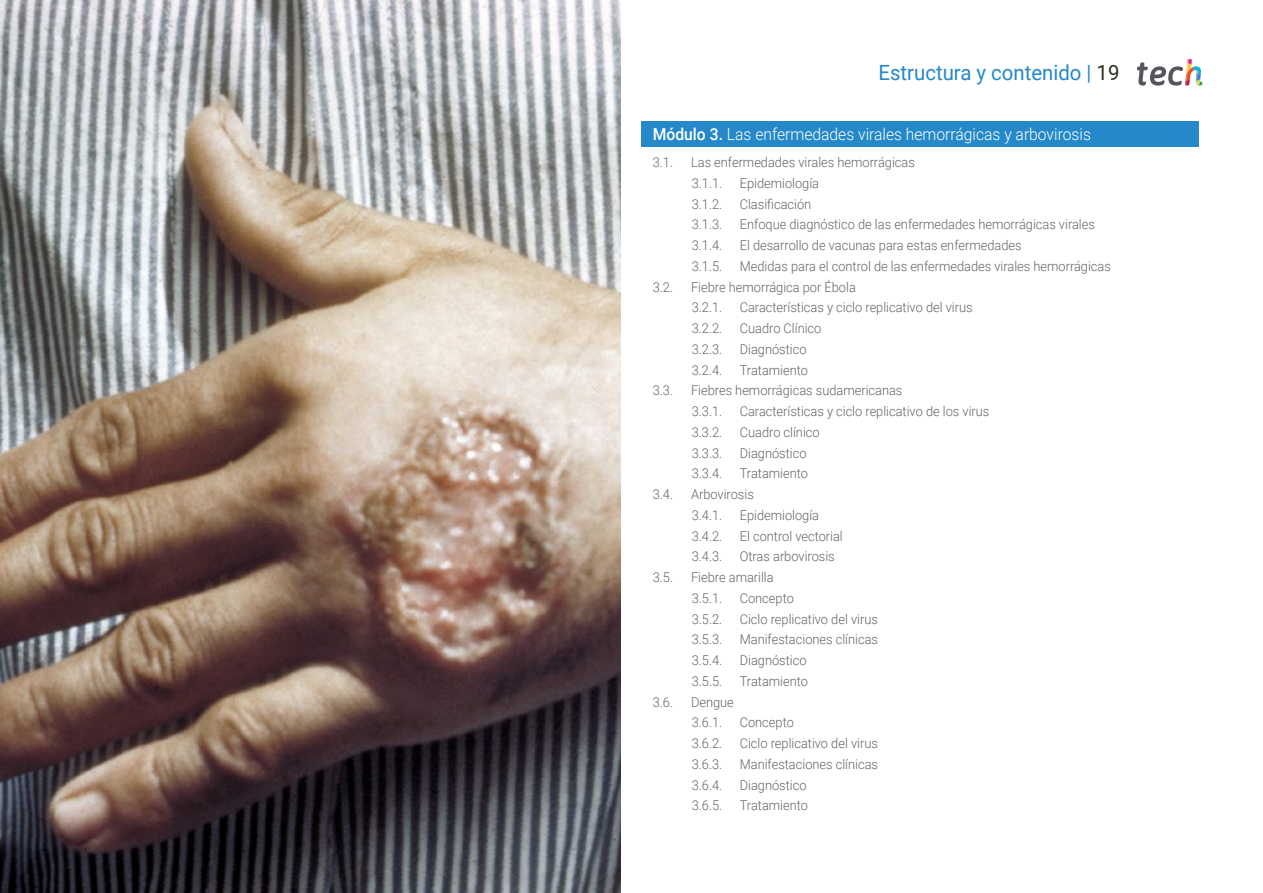
<style>
.page{position:relative;width:1263px;height:893px;background:#fff}
.page>*{position:absolute;margin:0;border:0;box-sizing:border-box;transform-origin:0 0}
.t1{font:21px "Roboto";color:#2488c9}
.t2{font:300 16.5px "Roboto";color:#fff;scale:.95 1}
.t3{font:300 13.5px/20.7px "Roboto";color:#61646a;scale:.95 1}
.s1{color:#312e20}
.s2{font-weight:500}
</style>
<div class="page">
<svg style="left:1137px;top:59px;width:65px;height:27px"></svg>
<img style="left:0;top:0;width:621px;height:893px">
<div style="left:642px;top:121px;width:557px;height:25px;background:#2488c9"></div>
<h1 class="t1" style="left:878px;top:57px;width:242px">Estructura y contenido | <span class="s1">19</span></h1>
<p class="t2" style="left:653px;top:123px;width:463px"><span class="s2">Módulo 3.</span> Las enfermedades virales hemorrágicas y arbovirosis</p>
<p class="t3" style="left:653px;top:151px;width:23px">3.1.</p>
<p class="t3" style="left:691px;top:151px;width:237px">Las enfermedades virales hemorrágicas<br>3.1.1.</p>
<p class="t3" style="left:740px;top:172px;width:85px">Epidemiología</p>
<p class="t3" style="left:692px;top:193px;width:34px">3.1.2.</p>
<p class="t3" style="left:740px;top:193px;width:77px">Clasificación</p>
<p class="t3" style="left:692px;top:214px;width:34px">3.1.3.</p>
<p class="t3" style="left:740px;top:214px;width:375px">Enfoque diagnóstico de las enfermedades hemorrágicas virales</p>
<p class="t3" style="left:692px;top:234px;width:34px">3.1.4.</p>
<p class="t3" style="left:740px;top:234px;width:298px">El desarrollo de vacunas para estas enfermedades</p>
<p class="t3" style="left:692px;top:255px;width:34px">3.1.5.</p>
<p class="t3" style="left:740px;top:255px;width:392px">Medidas para el control de las enfermedades virales hemorrágicas</p>
<p class="t3" style="left:653px;top:276px;width:23px">3.2.</p>
<p class="t3" style="left:691px;top:276px;width:175px">Fiebre hemorrágica por Ébola<br>3.2.1.</p>
<p class="t3" style="left:740px;top:297px;width:247px">Características y ciclo replicativo del virus</p>
<p class="t3" style="left:692px;top:317px;width:34px">3.2.2.</p>
<p class="t3" style="left:740px;top:317px;width:87px">Cuadro Clínico</p>
<p class="t3" style="left:692px;top:338px;width:34px">3.2.3.</p>
<p class="t3" style="left:740px;top:338px;width:72px">Diagnóstico</p>
<p class="t3" style="left:692px;top:359px;width:34px">3.2.4.</p>
<p class="t3" style="left:740px;top:359px;width:73px">Tratamiento</p>
<p class="t3" style="left:653px;top:380px;width:23px">3.3.</p>
<p class="t3" style="left:691px;top:380px;width:224px">Fiebres hemorrágicas sudamericanas<br>3.3.1.</p>
<p class="t3" style="left:740px;top:400px;width:264px">Características y ciclo replicativo de los virus</p>
<p class="t3" style="left:692px;top:421px;width:34px">3.3.2.</p>
<p class="t3" style="left:740px;top:421px;width:86px">Cuadro clínico</p>
<p class="t3" style="left:692px;top:442px;width:34px">3.3.3.</p>
<p class="t3" style="left:740px;top:442px;width:72px">Diagnóstico</p>
<p class="t3" style="left:692px;top:463px;width:34px">3.3.4.</p>
<p class="t3" style="left:740px;top:463px;width:73px">Tratamiento</p>
<p class="t3" style="left:653px;top:483px;width:23px">3.4.</p>
<p class="t3" style="left:691px;top:483px;width:68px">Arbovirosis<br>3.4.1.</p>
<p class="t3" style="left:740px;top:504px;width:85px">Epidemiología</p>
<p class="t3" style="left:692px;top:525px;width:34px">3.4.2.</p>
<p class="t3" style="left:740px;top:525px;width:110px">El control vectorial</p>
<p class="t3" style="left:692px;top:546px;width:34px">3.4.3.</p>
<p class="t3" style="left:740px;top:546px;width:101px">Otras arbovirosis</p>
<p class="t3" style="left:653px;top:566px;width:23px">3.5.</p>
<p class="t3" style="left:691px;top:566px;width:89px">Fiebre amarilla<br>3.5.1.</p>
<p class="t3" style="left:740px;top:587px;width:58px">Concepto</p>
<p class="t3" style="left:692px;top:608px;width:34px">3.5.2.</p>
<p class="t3" style="left:740px;top:608px;width:147px">Ciclo replicativo del virus</p>
<p class="t3" style="left:692px;top:629px;width:34px">3.5.3.</p>
<p class="t3" style="left:740px;top:629px;width:147px">Manifestaciones clínicas</p>
<p class="t3" style="left:692px;top:649px;width:34px">3.5.4.</p>
<p class="t3" style="left:740px;top:649px;width:72px">Diagnóstico</p>
<p class="t3" style="left:692px;top:670px;width:34px">3.5.5.</p>
<p class="t3" style="left:740px;top:670px;width:73px">Tratamiento</p>
<p class="t3" style="left:653px;top:691px;width:23px">3.6.</p>
<p class="t3" style="left:691px;top:691px;width:47px">Dengue<br>3.6.1.</p>
<p class="t3" style="left:740px;top:712px;width:58px">Concepto</p>
<p class="t3" style="left:692px;top:732px;width:34px">3.6.2.</p>
<p class="t3" style="left:740px;top:732px;width:147px">Ciclo replicativo del virus</p>
<p class="t3" style="left:692px;top:753px;width:34px">3.6.3.</p>
<p class="t3" style="left:740px;top:753px;width:147px">Manifestaciones clínicas</p>
<p class="t3" style="left:692px;top:774px;width:34px">3.6.4.</p>
<p class="t3" style="left:740px;top:774px;width:72px">Diagnóstico</p>
<p class="t3" style="left:692px;top:795px;width:34px">3.6.5.</p>
<p class="t3" style="left:740px;top:795px;width:73px">Tratamiento</p>
</div>
